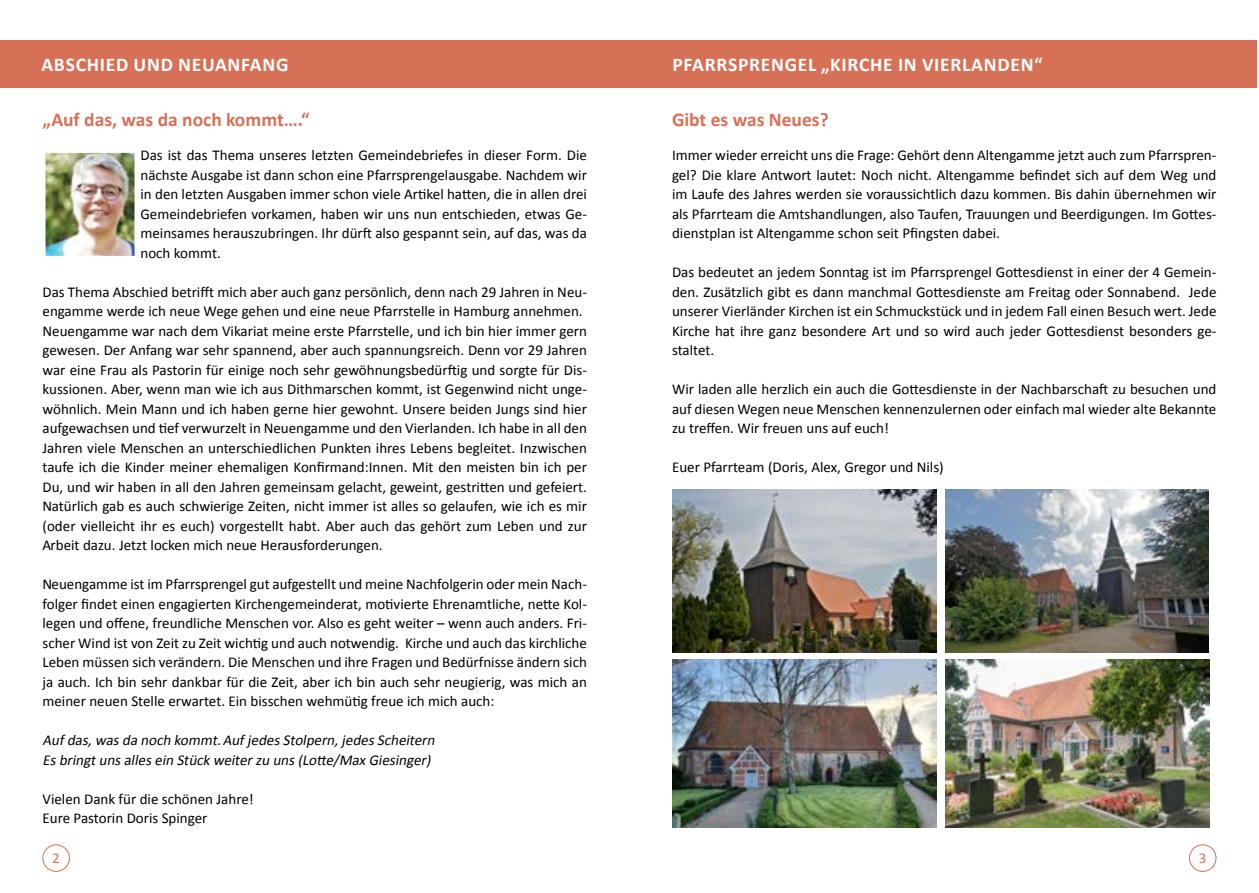
<style>
.page{position:relative;width:1259px;height:893px;background:#fff}
.page>*{position:absolute;margin:0;border:0;box-sizing:border-box;transform-origin:0 0}
.t1{font:700 19.5px "Calibri";letter-spacing:.04em;color:#fff}
.t2{font:700 19.5px "Calibri";color:#d67157}
.t3{font:15px/19.5px "Calibri";color:#000;text-align:justify}
.t4{font:italic 15px/19.5px "Calibri";color:#000}
.t5{font:15px "Calibri";color:#d67157}
</style>
<div class="page">
<div style="left:1189px;top:844px;width:27px;height:28px;border:1px solid #d67157;border-radius:50%"></div>
<div style="left:42px;top:844px;width:28px;height:28px;border:1px solid #d67157;border-radius:50%"></div>
<div style="left:1px;top:40px;width:628px;height:48px;background:#d67157"></div>
<div style="left:629px;top:40px;width:628px;height:48px;background:#d67157"></div>
<img style="left:672px;top:489px;width:264px;height:163px">
<img style="left:945px;top:489px;width:264px;height:163px">
<img style="left:672px;top:660px;width:264px;height:168px">
<img style="left:945px;top:660px;width:264px;height:168px">
<img style="left:47px;top:154px;width:86px;height:101px">
<div style="left:40px;top:147px;width:100px;height:115px;border:6px solid #fff"></div>
<h1 class="t1" style="left:41px;top:52px;width:248px">ABSCHIED UND NEUANFANG</h1>
<h1 class="t1" style="left:672px;top:52px;width:371px">PFARRSPRENGEL „KIRCHE IN VIERLANDEN“</h1>
<h1 class="t2" style="left:43px;top:107px;width:268px">„Auf das, was da noch kommt….“</h1>
<p class="t3" style="left:140px;top:145px;width:448px">Das ist das Thema unseres letzten Gemeindebriefes in dieser Form. Die nächste Ausgabe ist dann schon eine Pfarrsprengelausgabe. Nachdem wir in den letzten Ausgaben immer schon viele Artikel hatten, die in allen drei Gemeindebriefen vorkamen, haben wir uns nun entschieden, etwas Ge&shy;meinsames herauszubringen. Ihr dürft also gespannt sein, auf das, was da noch kommt.</p>
<p class="t3" style="left:43px;top:281px;width:546px;text-align:left">Das Thema Abschied betrifft mich aber auch ganz persönlich, denn nach 29 Jahren in Neu&shy;engamme werde ich neue Wege gehen und eine neue Pfarrstelle in Hamburg annehmen.<br>Neuengamme war nach dem Vikariat meine erste Pfarrstelle, und ich bin hier immer gern gewesen. Der Anfang war sehr spannend, aber auch spannungsreich. Denn vor 29 Jahren war eine Frau als Pastorin für einige noch sehr gewöhnungsbedürftig und sorgte für Dis&shy;kussionen. Aber, wenn man wie ich aus Dithmarschen kommt, ist Gegenwind nicht unge&shy;wöhnlich. Mein Mann und ich haben gerne hier gewohnt. Unsere beiden Jungs sind hier aufgewachsen und tief verwurzelt in Neuengamme und den Vierlanden. Ich habe in all den Jahren viele Menschen an unterschiedlichen Punkten ihres Lebens begleitet. Inzwischen taufe ich die Kinder meiner ehemaligen Konfirmand:Innen. Mit den meisten bin ich per Du, und wir haben in all den Jahren gemeinsam gelacht, geweint, gestritten und gefeiert.<br>Natürlich gab es auch schwierige Zeiten, nicht immer ist alles so gelaufen, wie ich es mir (oder vielleicht ihr es euch) vorgestellt habt. Aber auch das gehört zum Leben und zur Arbeit dazu. Jetzt locken mich neue Herausforderungen.</p>
<p class="t3" style="left:43px;top:574px;width:546px">Neuengamme ist im Pfarrsprengel gut aufgestellt und meine Nachfolgerin oder mein Nach&shy;folger findet einen engagierten Kirchengemeinderat, motivierte Ehrenamtliche, nette Kol&shy;legen und offene, freundliche Menschen vor. Also es geht weiter – wenn auch anders. Fri&shy;scher Wind ist von Zeit zu Zeit wichtig und auch notwendig. Kirche und auch das kirchliche Leben müssen sich verändern. Die Menschen und ihre Fragen und Bedürfnisse ändern sich ja auch. Ich bin sehr dankbar für die Zeit, aber ich bin auch sehr neugierig, was mich an meiner neuen Stelle erwartet. Ein bisschen wehmütig freue ich mich auch:</p>
<p class="t4" style="left:43px;top:730px;width:397px">Aufdas,was da noch kommt.Aufjedes Stolpern,jedes Scheitern<br>Es bringtuns alles ein Stück weiterzu uns (Lotte/Max Giesinger)</p>
<p class="t3" style="left:43px;top:788px;width:213px">Vielen Dank für die schönen Jahre!<br>Eure Pastorin Doris Spinger</p>
<h1 class="t2" style="left:672px;top:107px;width:158px">Gibt es was Neues?</h1>
<p class="t3" style="left:672px;top:145px;width:546px">Immer wieder erreicht uns die Frage: Gehört denn Altengamme jetzt auch zum Pfarrspren&shy;gel? Die klare Antwort lautet: Noch nicht. Altengamme befindet sich auf dem Weg und im Laufe des Jahres werden sie voraussichtlich dazu kommen. Bis dahin übernehmen wir als Pfarrteam die Amtshandlungen, also Taufen, Trauungen und Beerdigungen. Im Gottes&shy;dienstplan ist Altengamme schon seit Pfingsten dabei.</p>
<p class="t3" style="left:672px;top:262px;width:546px">Das bedeutet an jedem Sonntag ist im Pfarrsprengel Gottesdienst in einer der 4 Gemein&shy;den. Zusätzlich gibt es dann manchmal Gottesdienste am Freitag oder Sonnabend. Jede unserer Vierländer Kirchen ist ein Schmuckstück und in jedem Fall einen Besuch wert. Jede Kirche hat ihre ganz besondere Art und so wird auch jeder Gottesdienst besonders ge&shy;staltet.</p>
<p class="t3" style="left:672px;top:379px;width:546px">Wir laden alle herzlich ein auch die Gottesdienste in der Nachbarschaft zu besuchen und auf diesen Wegen neue Menschen kennenzulernen oder einfach mal wieder alte Bekannte zu treffen. Wir freuen uns auf euch!</p>
<p class="t3" style="left:672px;top:457px;width:273px">Euer Pfarrteam (Doris, Alex, Gregor und Nils)</p>
<p class="t5" style="left:52px;top:849px;width:9px">2</p>
<p class="t5" style="left:1199px;top:849px;width:9px">3</p>
</div>
